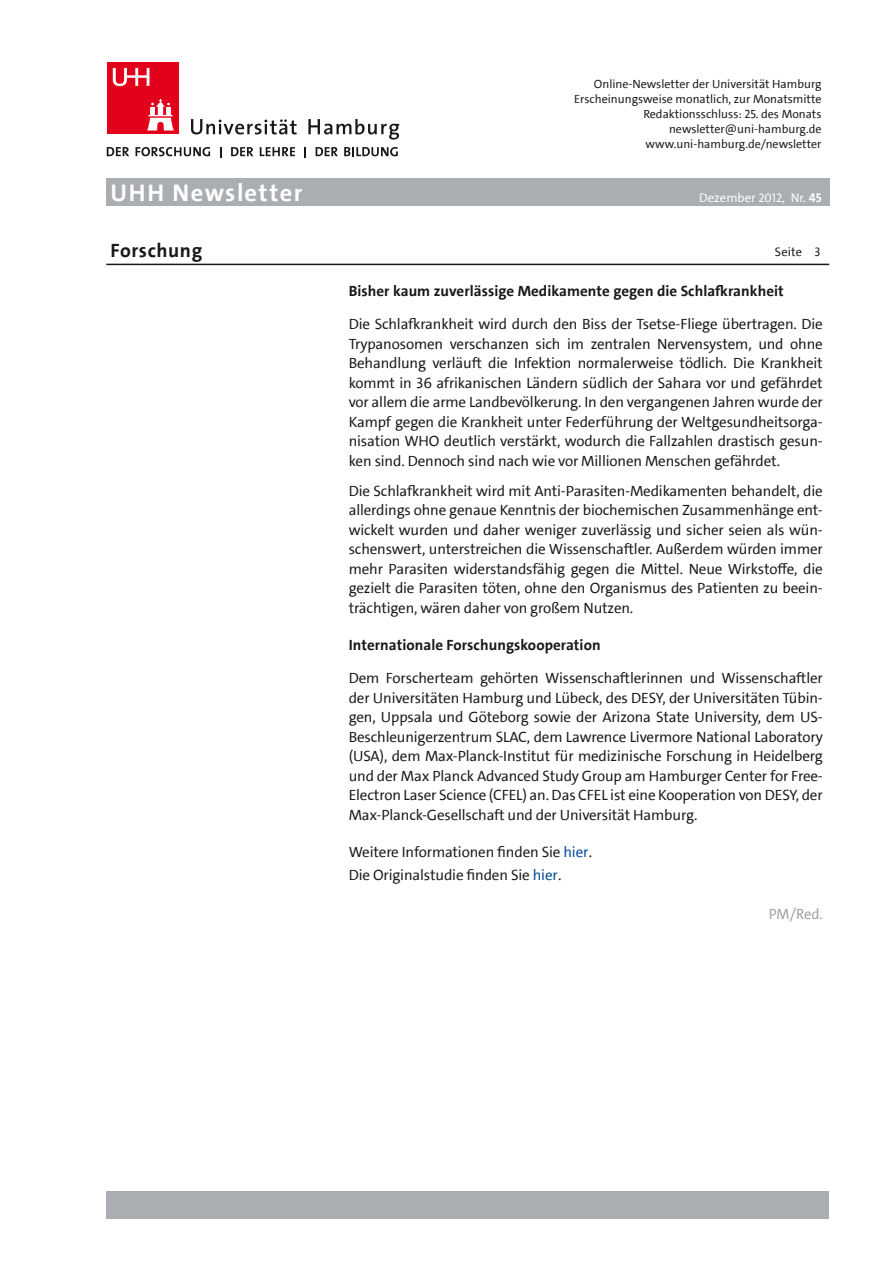
<style>
.page{position:relative;width:893px;height:1263px;background:#fff}
.page>*{position:absolute;margin:0;border:0;box-sizing:border-box;transform-origin:0 0}
.t1{font:700 24.3px "The Sans UHH";letter-spacing:.06em;color:#fff}
.t2{font:700 19.5px "The Sans UHH";letter-spacing:.03em;color:#1a171c}
.t3{font:15px/19.5px "The Sans UHH";letter-spacing:-.01em;color:#1a171c;text-align:justify}
.t4{font:700 15px "The Sans UHH";letter-spacing:.005em;color:#1a171c}
.t5{font:15px "The Sans UHH";color:#9d9ea0}
.t6{font:12.75px "The Sans UHH";color:#fff}
.t7{font:12.3px "The Sans UHH";letter-spacing:.01em;color:#1a171c}
.t8{font:12px/15px "The Sans UHH";color:#1a171c;text-align:right}
.s1{font-size:12.3px}
.s2{font-weight:700}
.s3{color:#004a99}
</style>
<div class="page">
<svg style="left:191px;top:119px;width:106px;height:15px"></svg>
<svg style="left:308px;top:119px;width:91px;height:21px"></svg>
<div style="left:107px;top:63px;width:72px;height:71px;background:#e2001a"></div>
<svg style="left:147px;top:99px;width:27px;height:31px"></svg>
<svg style="left:113px;top:68px;width:36px;height:18px"></svg>
<svg style="left:107px;top:147px;width:22px;height:9px"></svg>
<svg style="left:136px;top:147px;width:74px;height:9px"></svg>
<svg style="left:231px;top:147px;width:22px;height:9px"></svg>
<svg style="left:260px;top:147px;width:35px;height:9px"></svg>
<svg style="left:316px;top:147px;width:22px;height:9px"></svg>
<svg style="left:344px;top:147px;width:54px;height:9px"></svg>
<div style="left:106px;top:179px;width:723px;height:27px;background:#aaaeb2"></div>
<div style="left:106px;top:1191px;width:723px;height:27px;background:#aaaeb2"></div>
<hr style="left:106px;top:264px;width:723px;height:1px;background:#1a171c">
<p class="t8" style="left:574px;top:76px;width:249px">Online-Newsletter der Universität Hamburg Erscheinungsweise monatlich, zur Monatsmitte Redaktionsschluss: 25. des Monats newsletter@uni-hamburg.de www.uni-hamburg.de/newsletter</p>
<h1 class="t1" style="left:111px;top:177px;width:194px">UHH Newsletter</h1>
<p class="t6" style="left:699px;top:189px;width:124px">Dezember <span class="s1">2012</span>, Nr. <span class="s2">45</span></p>
<h2 class="t2" style="left:111px;top:238px;width:93px">Forschung</h2>
<p class="t7" style="left:775px;top:244px;width:29px">Seite</p>
<p class="t4" style="left:349px;top:281px;width:437px">Bisher kaum zuverlässige Medikamente gegen die Schlafkrankheit</p>
<p class="t3" style="left:349px;top:314px;width:476px">Die Schlafkrankheit wird durch den Biss der Tsetse-Fliege übertragen. Die Trypanosomen verschanzen sich im zentralen Nervensystem, und ohne Behandlung verläuft die Infektion normalerweise tödlich. Die Krankheit kommt in 36 afrikanischen Ländern südlich der Sahara vor und gefährdet vor allem die arme Landbevölkerung. In den vergangenen Jahren wurde der Kampf gegen die Krankheit unter Federführung der Weltgesundheitsorga&shy;nisation WHO deutlich verstärkt, wodurch die Fallzahlen drastisch gesun&shy;ken sind. Dennoch sind nach wie vor Millionen Menschen gefährdet.</p>
<p class="t3" style="left:349px;top:481px;width:476px">Die Schlafkrankheit wird mit Anti-Parasiten-Medikamenten behandelt, die allerdings ohne genaue Kenntnis der biochemischen Zusammenhänge ent&shy;wickelt wurden und daher weniger zuverlässig und sicher seien als wün&shy;schenswert, unterstreichen die Wissenschaftler. Außerdem würden immer mehr Parasiten widerstandsfähig gegen die Mittel. Neue Wirkstoffe, die gezielt die Parasiten töten, ohne den Organismus des Patienten zu beein&shy;trächtigen, wären daher von großem Nutzen.</p>
<p class="t4" style="left:349px;top:635px;width:253px">Internationale Forschungskooperation</p>
<p class="t3" style="left:349px;top:668px;width:476px">Dem Forscherteam gehörten Wissenschaftlerinnen und Wissenschaftler der Universitäten Hamburg und Lübeck, des DESY, der Universitäten Tübin&shy;gen, Uppsala und Göteborg sowie der Arizona State University, dem US-Beschleunigerzentrum SLAC, dem Lawrence Livermore National Laboratory (USA), dem Max-Planck-Institut für medizinische Forschung in Heidelberg und der Max Planck Advanced Study Group am Hamburger Center for Free-Electron Laser Science (CFEL) an. Das CFEL ist eine Kooperation von DESY, der Max-Planck-Gesellschaft und der Universität Hamburg.</p>
<p class="t3" style="left:349px;top:841px;width:245px;line-height:22.5px">Weitere Informationen finden Sie <span class="s3">hier</span> .<br>Die Originalstudie finden Sie <span class="s3">hier</span>.</p>
<p class="t5" style="left:769px;top:904px;width:55px">PM/Red.</p>
<p class="t7" style="left:815px;top:244px;width:8px">3</p>
</div>
